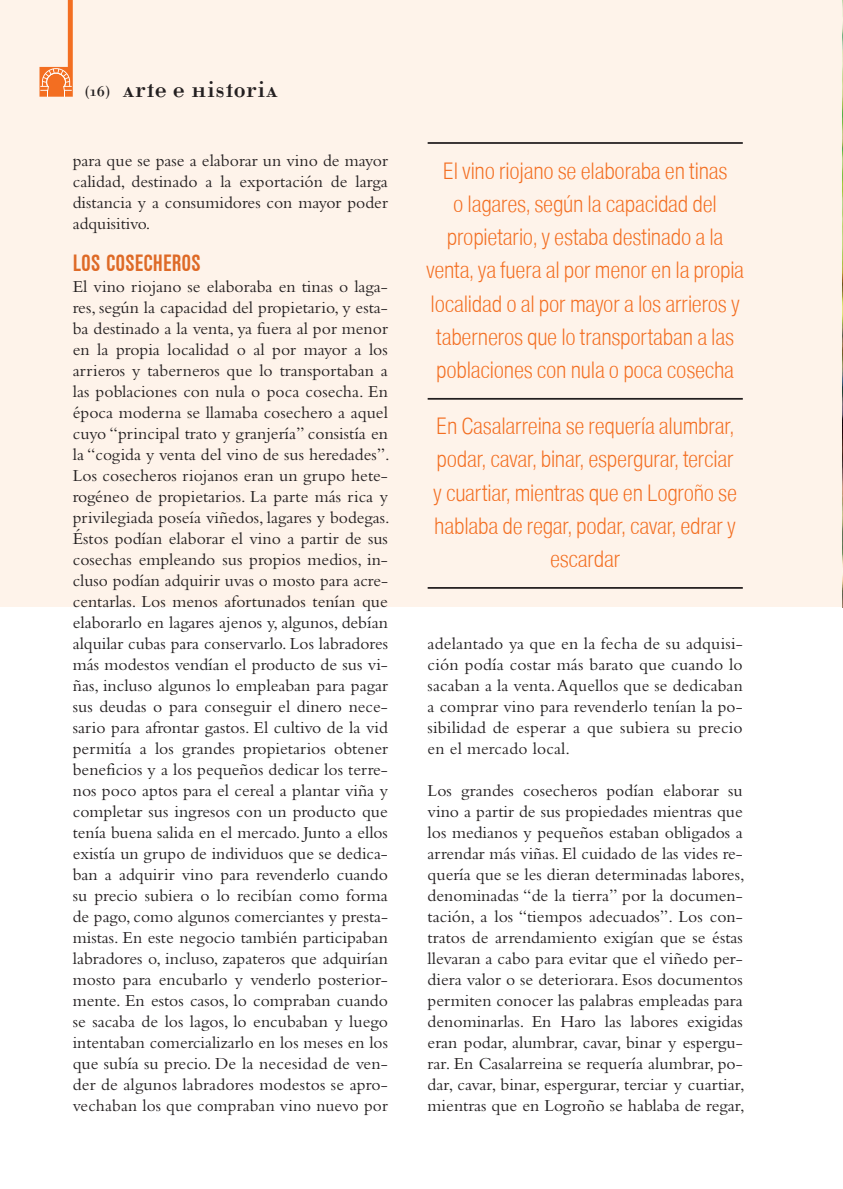
<style>
.page{position:relative;width:843px;height:1189px;background:#fff}
.page>*{position:absolute;margin:0;border:0;box-sizing:border-box;transform-origin:0 0}
.t1{font:24.5px/33.2px "Nimbus San D Ligh Cond";letter-spacing:-.01em;color:#f36e21;text-align:center}
.t2{font:24.5px "Katrina";color:#231f20}
.t3{font:700 condensed 24.5px "Nimbus San D";letter-spacing:.005em;color:#de6a27}
.t4{font:17.5px/21px "Bembo";color:#231f20;text-align:justify}
.s1{font-size:15.75px}
</style>
<div class="page">
<div style="left:0;top:0;width:843px;height:607px;background:#fef3ea"></div>
<hr style="left:427px;top:142px;width:315px;height:2px;background:#231f20">
<hr style="left:427px;top:398px;width:315px;height:2px;background:#231f20">
<hr style="left:427px;top:587px;width:315px;height:2px;background:#231f20">
<img style="left:842px;top:1px;width:1px;height:606px">
<svg style="left:39px;top:0;width:34px;height:97px"></svg>
<h1 class="t2" style="left:85px;top:75px;width:195px"><span class="s1">(16)</span> arte e historia</h1>
<p class="t4" style="left:73px;top:150px;width:317px">para que se pase a elaborar un vino de mayor calidad, destinado a la exportación de larga distancia y a consumidores con mayor poder adquisitivo.</p>
<h1 class="t3" style="left:73px;top:250px;width:129px">LOS COSECHEROS</h1>
<p class="t4" style="left:73px;top:276px;width:318px">El vino riojano se elaboraba en tinas o laga&shy;res, según la capacidad del propietario, y esta&shy;ba destinado a la venta, ya fuera al por menor en la propia localidad o al por mayor a los arrieros y taberneros que lo transportaban a las poblaciones con nula o poca cosecha. En época moderna se llamaba cosechero a aquel cuyo “principal trato y granjería” consistía en la “cogida y venta del vino de sus heredades”.<br>Los cosecheros riojanos eran un grupo hete&shy;rogéneo de propietarios. La parte más rica y privilegiada poseía viñedos, lagares y bodegas.<br>Éstos podían elaborar el vino a partir de sus cosechas empleando sus propios medios, in&shy;cluso podían adquirir uvas o mosto para acre&shy;centarlas. Los menos afortunados tenían que elaborarlo en lagares ajenos y, algunos, debían alquilar cubas para conservarlo. Los labradores más modestos vendían el producto de sus vi&shy;ñas, incluso algunos lo empleaban para pagar sus deudas o para conseguir el dinero nece&shy;sario para afrontar gastos. El cultivo de la vid permitía a los grandes propietarios obtener beneficios y a los pequeños dedicar los terre&shy;nos poco aptos para el cereal a plantar viña y completar sus ingresos con un producto que tenía buena salida en el mercado. Junto a ellos existía un grupo de individuos que se dedica&shy;ban a adquirir vino para revenderlo cuando su precio subiera o lo recibían como forma de pago, como algunos comerciantes y presta&shy;mistas. En este negocio también participaban labradores o, incluso, zapateros que adquirían mosto para encubarlo y venderlo posterior&shy;mente. En estos casos, lo compraban cuando se sacaba de los lagos, lo encubaban y luego intentaban comercializarlo en los meses en los que subía su precio. De la necesidad de ven&shy;der de algunos labradores modestos se apro&shy;vechaban los que compraban vino nuevo por</p>
<p class="t1" style="left:426px;top:154px;width:319px">El vino riojano se elaboraba en tinas<br>o lagares, según la capacidad del propietario, y estaba destinado a la venta, ya fuera al por menor en la propia localidad o al por mayor a los arrieros y taberneros que lo transportaban a las poblaciones con nula o poca cosecha</p>
<h1 class="t1" style="left:433px;top:410px;width:305px">En Casalarreina se requería alumbrar, podar, cavar, binar, espergurar, terciar y cuartiar, mientras que en Logroño se hablaba de regar, podar, cavar, edrar y escardar</h1>
<p class="t4" style="left:427px;top:633px;width:317px">adelantado ya que en la fecha de su adquisi&shy;ción podía costar más barato que cuando lo sacaban a la venta. Aquellos que se dedicaban a comprar vino para revenderlo tenían la po&shy;sibilidad de esperar a que subiera su precio en el mercado local.</p>
<p class="t4" style="left:427px;top:780px;width:318px">Los grandes cosecheros podían elaborar su vino a partir de sus propiedades mientras que los medianos y pequeños estaban obligados a arrendar más viñas. El cuidado de las vides re&shy;quería que se les dieran determinadas labores, denominadas “de la tierra” por la documen&shy;tación, a los “tiempos adecuados”. Los con&shy;tratos de arrendamiento exigían que se éstas llevaran a cabo para evitar que el viñedo per&shy;diera valor o se deteriorara. Esos documentos permiten conocer las palabras empleadas para denominarlas. En Haro las labores exigidas eran podar, alumbrar, cavar, binar y espergu&shy;rar. En Casalarreina se requería alumbrar, po&shy;dar, cavar, binar, espergurar, terciar y cuartiar, mientras que en Logroño se hablaba de regar,</p>
</div>
